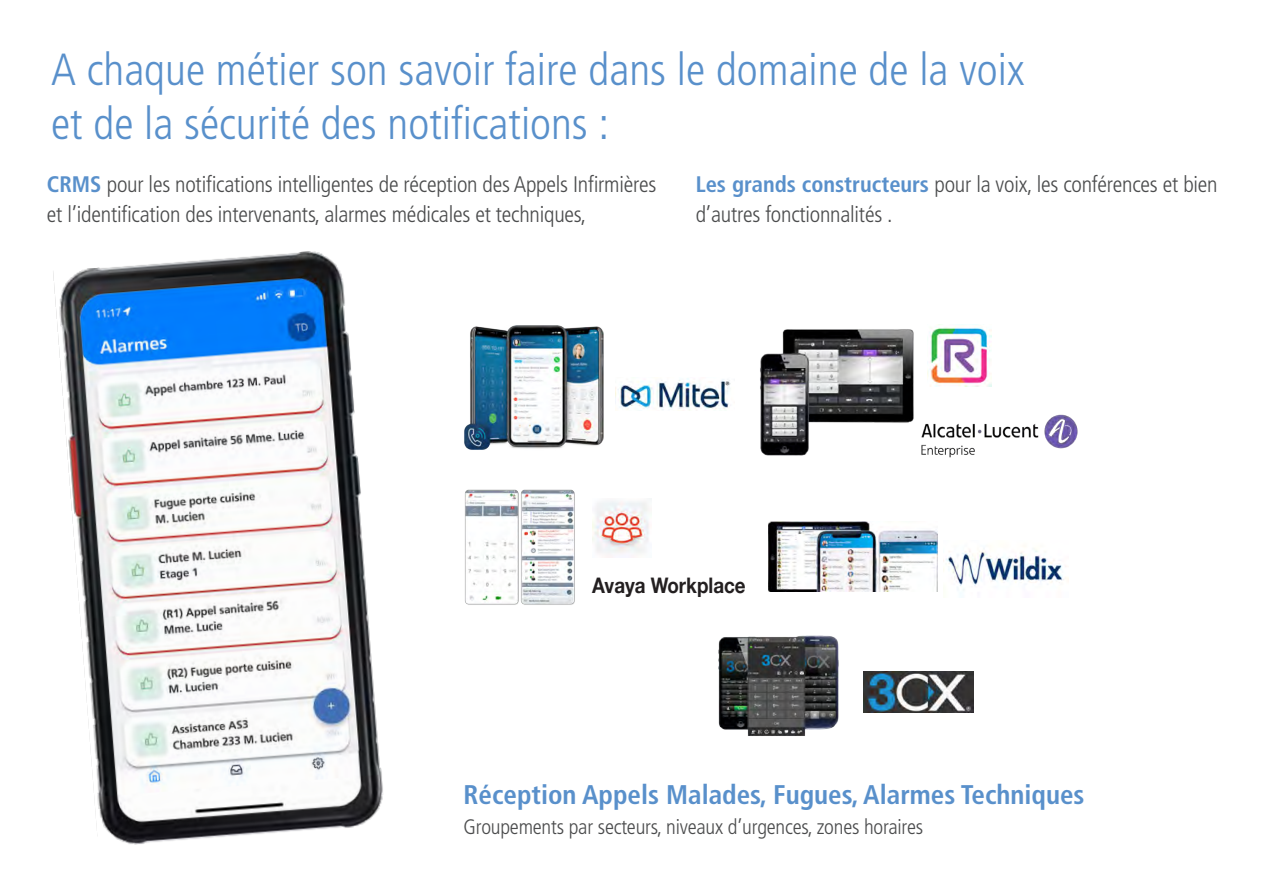
<style>
.page{position:relative;width:1263px;height:893px;background:#fff}
.page>*{position:absolute;margin:0;border:0;box-sizing:border-box;transform-origin:0 0}
.t1{font:300 condensed 45px/54px "Frutiger";color:#5990cb}
.t2{font:700 condensed 27px "Frutiger";color:#5990cb}
.t3{font:300 condensed 22.5px/30px "Frutiger";letter-spacing:-.01em;color:#4b4c4d}
.t4{font:700 21.45px "Helvetica Neue";color:#231f20;scale:.88 1}
.t5{font:300 condensed 21px "Frutiger";letter-spacing:-.01em;color:#4b4c4d}
.s1{font-weight:700;color:#5990cb}
</style>
<div class="page">
<img style="left:53px;top:251px;width:330px;height:594px">
<img style="left:464px;top:325px;width:140px;height:125px">
<img style="left:615px;top:378px;width:116px;height:33px">
<img style="left:465px;top:489px;width:110px;height:116px">
<img style="left:592px;top:501px;width:57px;height:57px">
<img style="left:928px;top:324px;width:63px;height:62px">
<img style="left:921px;top:414px;width:157px;height:44px">
<img style="left:864px;top:671px;width:109px;height:41px">
<img style="left:943px;top:550px;width:125px;height:46px">
<img style="left:718px;top:635px;width:121px;height:101px">
<img style="left:760px;top:329px;width:154px;height:127px">
<img style="left:768px;top:522px;width:169px;height:70px">
<h1 class="t1" style="left:51px;top:43px;width:975px">A chaque métier son savoir faire dans le domaine de la voix et de la sécurité des notifications :</h1>
<p class="t3" style="left:47px;top:169px;width:611px"><span class="s1">CRMS</span> pour les notifications intelligentes de réception des Appels Infirmières et l’identification des intervenants, alarmes médicales et techniques,</p>
<p class="t3" style="left:696px;top:169px;width:523px"><span class="s1">Les grands constructeurs</span> pour la voix, les conférences et bien d’autres fonctionnalités .</p>
<p class="t4" style="left:592px;top:569px;width:176px">Avaya Workplace</p>
<p class="t2" style="left:463px;top:779px;width:623px">Réception Appels Malades, Fugues, Alarmes Techniques</p>
<p class="t5" style="left:463px;top:815px;width:461px">Groupements par secteurs, niveaux d’urgences, zones horaires</p>
</div>
